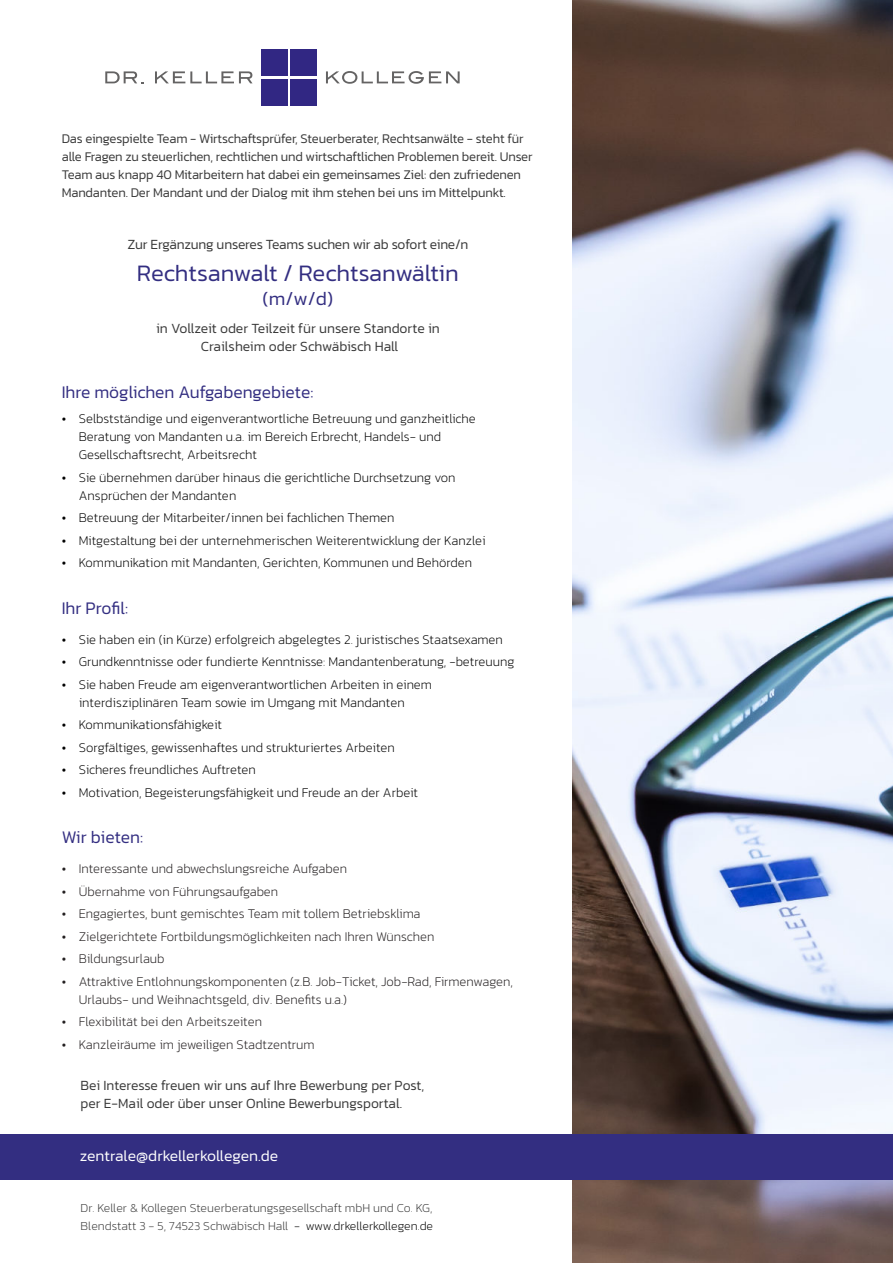
<style>
.page{position:relative;width:893px;height:1263px;background:#fff}
.page>*{position:absolute;margin:0;border:0;box-sizing:border-box;transform-origin:0 0}
.t1{font:300 24px "Kanit";color:#332e81}
.t2{font:300 19.5px "Kanit";color:#332e81}
.t3{font:300 18px "Kanit";color:#332e81}
.t4{font:300 15.75px "Kanit";color:#fff}
.t5{font:300 14.25px/18px "Kanit";color:#3a3a3a}
.t6{font:200 13.5px/18px "Kanit";color:#000}
.t7{font:200 13.5px/18px "Kanit";color:#231f20}
.t8{font:300 13.5px/18px "Kanit";letter-spacing:-.01em;color:#3a3a3a}
.t9{font:200 12.3px/18px "Kanit";color:#3a3a3a}
.s1{color:#000}
</style>
<div class="page">
<img style="left:573px;top:0;width:320px;height:1263px">
<div style="left:0;top:1134px;width:893px;height:45px;background:#332e81"></div>
<svg style="left:105px;top:71px;width:39px;height:12px"></svg>
<svg style="left:155px;top:71px;width:97px;height:12px"></svg>
<svg style="left:326px;top:71px;width:134px;height:13px"></svg>
<div style="left:261px;top:49px;width:26px;height:26px;background:#312783"></div>
<div style="left:291px;top:49px;width:26px;height:26px;background:#312783"></div>
<div style="left:261px;top:79px;width:26px;height:26px;background:#312783"></div>
<div style="left:291px;top:79px;width:26px;height:26px;background:#312783"></div>
<p class="t8" style="left:62px;top:129px;width:472px">Das eingespielte Team - Wirtschaftsprüfer, Steuerberater, Rechtsanwälte - steht für alle Fragen zu steuerlichen, rechtlichen und wirtschaftlichen Problemen bereit. Unser Team aus knapp 40 Mitarbeitern hat dabei ein gemeinsames Ziel: den zufriedenen Mandanten. Der Mandant und der Dialog mit ihm stehen bei uns im Mittelpunkt.</p>
<p class="t5" style="left:127px;top:235px;width:343px">Zur Ergänzung unseres Teams suchen wir ab sofort eine/n</p>
<h1 class="t1" style="left:137px;top:254px;width:323px">Rechtsanwalt / Rechtsanwältin</h1>
<h2 class="t2" style="left:263px;top:283px;width:72px">(m/w/d)</h2>
<p class="t5" style="left:156px;top:319px;width:285px;text-align:center">in Vollzeit oder Teilzeit für unsere Standorte in<br>Crailsheim oder Schwäbisch Hall</p>
<h3 class="t3" style="left:62px;top:378px;width:253px">Ihre möglichen Aufgabengebiete:</h3>
<p class="t6" style="left:79px;top:410px;width:398px;text-indent:-17px">• Selbstständige und eigenverantwortliche Betreuung und ganzheitliche<br>Beratung von Mandanten u.a. im Bereich Erbrecht, Handels- und<br>Gesellschaftsrecht, Arbeitsrecht</p>
<p class="t6" style="left:79px;top:468px;width:378px;text-indent:-17px">• Sie übernehmen darüber hinaus die gerichtliche Durchsetzung von<br>Ansprüchen der Mandanten</p>
<p class="t6" style="left:62px;top:509px;width:334px">• Betreuung der Mitarbeiter/innen bei fachlichen Themen</p>
<p class="t6" style="left:62px;top:531px;width:425px">• Mitgestaltung bei der unternehmerischen Weiterentwicklung der Kanzlei</p>
<p class="t6" style="left:62px;top:554px;width:412px">• Kommunikation mit Mandanten, Gerichten, Kommunen und Behörden</p>
<h3 class="t3" style="left:62px;top:594px;width:68px">Ihr Profil:</h3>
<p class="t6" style="left:62px;top:630px;width:443px">• Sie haben ein (in Kürze) erfolgreich abgelegtes 2. juristisches Staatsexamen</p>
<p class="t6" style="left:62px;top:653px;width:454px">• Grundkenntnisse oder fundierte Kenntnisse: Mandantenberatung, -betreuung</p>
<p class="t6" style="left:79px;top:675px;width:355px;text-indent:-17px">• Sie haben Freude am eigenverantwortlichen Arbeiten in einem interdisziplinären Team sowie im Umgang mit Mandanten</p>
<p class="t6" style="left:62px;top:716px;width:162px">• Kommunikationsfähigkeit</p>
<p class="t6" style="left:62px;top:738px;width:335px">• Sorgfältiges, gewissenhaftes und strukturiertes Arbeiten</p>
<p class="t6" style="left:62px;top:761px;width:196px">• Sicheres freundliches Auftreten</p>
<p class="t6" style="left:62px;top:783px;width:358px">• Motivation, Begeisterungsfähigkeit und Freude an der Arbeit</p>
<h3 class="t3" style="left:62px;top:824px;width:83px">Wir bieten:</h3>
<p class="t7" style="left:62px;top:860px;width:287px">• Interessante und abwechslungsreiche Aufgaben</p>
<p class="t7" style="left:62px;top:882px;width:218px">• Übernahme von Führungsaufgaben</p>
<p class="t7" style="left:62px;top:905px;width:360px">• Engagiertes, bunt gemischtes Team mit tollem Betriebsklima</p>
<p class="t7" style="left:62px;top:927px;width:374px">• Zielgerichtete Fortbildungsmöglichkeiten nach Ihren Wünschen</p>
<p class="t7" style="left:62px;top:950px;width:104px">• Bildungsurlaub</p>
<p class="t7" style="left:79px;top:972px;width:436px;text-indent:-17px">• Attraktive Entlohnungskomponenten (z.B. Job-Ticket, Job-Rad, Firmenwagen,<br>Urlaubs- und Weihnachtsgeld, div. Benefits u.a.)</p>
<p class="t7" style="left:62px;top:1013px;width:202px">• Flexibilität bei den Arbeitszeiten</p>
<p class="t7" style="left:62px;top:1035px;width:254px">• Kanzleiräume im jeweiligen Stadtzentrum</p>
<p class="t5" style="left:81px;top:1075px;width:345px">Bei Interesse freuen wir uns auf Ihre Bewerbung per Post, per E-Mail oder über unser Online Bewerbungsportal.</p>
<p class="t4" style="left:80px;top:1143px;width:200px">zentrale@drkellerkollegen.de</p>
<p class="t9" style="left:81px;top:1199px;width:354px">Dr. Keller &amp; Kollegen Steuerberatungsgesellschaft mbH und Co. KG,<br>Blendstatt 3 - 5, 74523 Schwäbisch Hall <span class="s1">- www.drkellerkollegen.de</span></p>
</div>
